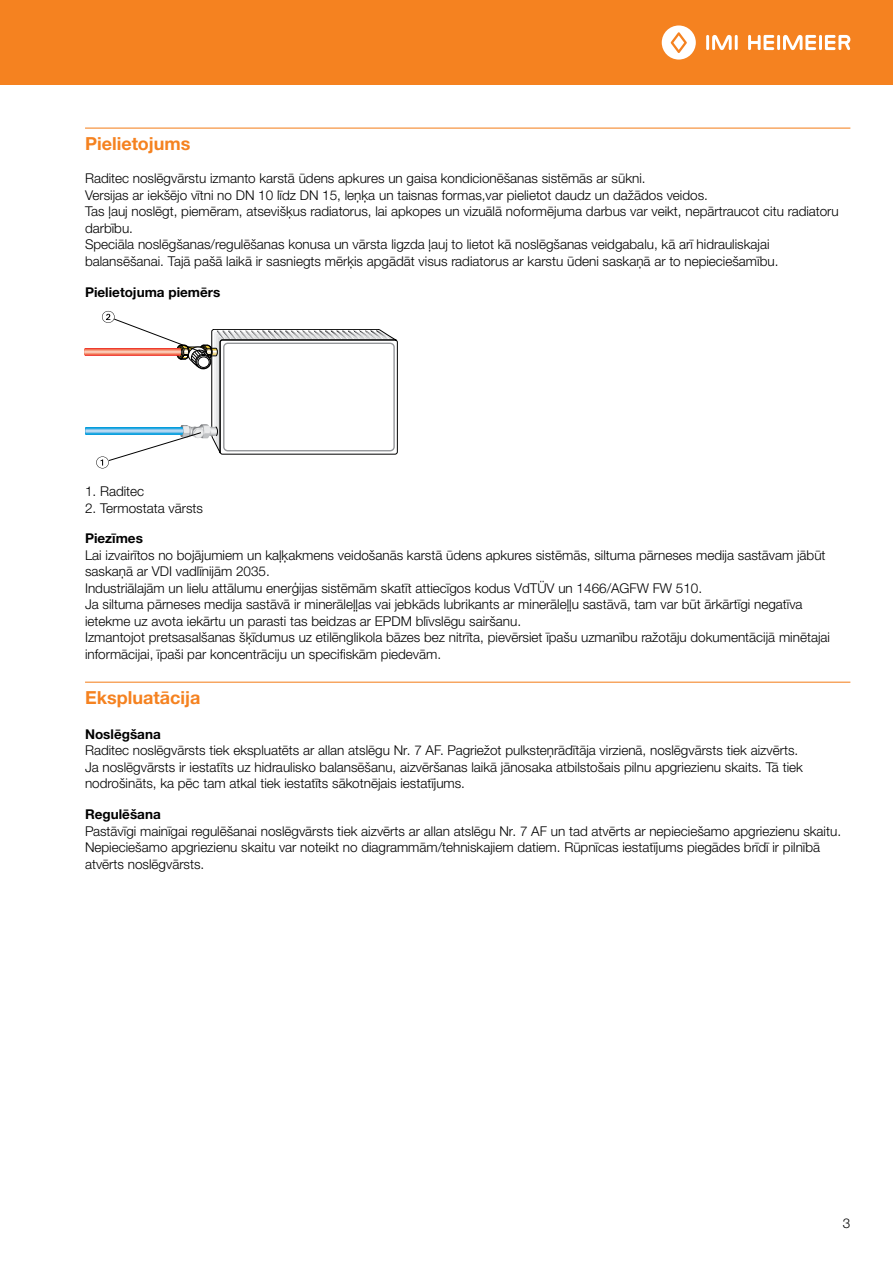
<style>
.page{position:relative;width:893px;height:1263px;background:#fff}
.page>*{position:absolute;margin:0;border:0;box-sizing:border-box;transform-origin:0 0}
.t1{font:700 18px "Helvetica Neue LTW1 G";color:#f58220}
.t2{font:300 13.5px/16.5px "Helvetica Neue LTW1 G";color:#000}
.t3{font:700 13.5px "Helvetica Neue LTW1 G";color:#000}
</style>
<div class="page">
<div style="left:0;top:0;width:893px;height:85px;background:#f58220"></div>
<hr style="left:706px;top:35px;width:3px;height:15px;background:#fff">
<hr style="left:735px;top:35px;width:3px;height:15px;background:#fff">
<svg style="left:712px;top:35px;width:20px;height:15px"></svg>
<svg style="left:662px;top:25px;width:34px;height:35px"></svg>
<hr style="left:777px;top:35px;width:3px;height:15px;background:#fff">
<svg style="left:748px;top:35px;width:26px;height:15px"></svg>
<hr style="left:819px;top:35px;width:3px;height:15px;background:#fff">
<svg style="left:783px;top:35px;width:33px;height:15px"></svg>
<svg style="left:825px;top:35px;width:25px;height:15px"></svg>
<hr style="left:85px;top:128px;width:765px;height:1px;background:#f58220">
<hr style="left:85px;top:682px;width:765px;height:1px;background:#f58220">
<svg style="left:85px;top:311px;width:312px;height:157px"></svg>
<h1 class="t1" style="left:85px;top:132px;width:107px">Pielietojums</h1>
<p class="t2" style="left:85px;top:170px;width:755px">Raditec noslēgvārstu izmanto karstā ūdens apkures un gaisa kondicionēšanas sistēmās ar sūkni.<br>Versijas ar iekšējo vītni no DN 10 līdz DN 15, leņķa un taisnas formas,var pielietot daudz un dažādos veidos.<br>Tas ļauj noslēgt, piemēram, atsevišķus radiatorus, lai apkopes un vizuālā noformējuma darbus var veikt, nepārtraucot citu radiatoru darbību.<br>Speciāla noslēgšanas/regulēšanas konusa un vārsta ligzda ļauj to lietot kā noslēgšanas veidgabalu, kā arī hidrauliskajai balansēšanai. Tajā pašā laikā ir sasniegts mērķis apgādāt visus radiatorus ar karstu ūdeni saskaņā ar to nepieciešamību.</p>
<p class="t3" style="left:85px;top:283px;width:137px">Pielietojuma piemērs</p>
<p class="t2" style="left:85px;top:483px;width:61px">1. Raditec</p>
<p class="t2" style="left:85px;top:500px;width:119px">2. Termostata vārsts</p>
<p class="t3" style="left:85px;top:530px;width:59px">Piezīmes</p>
<p class="t2" style="left:85px;top:547px;width:746px">Lai izvairītos no bojājumiem un kaļķakmens veidošanās karstā ūdens apkures sistēmās, siltuma pārneses medija sastāvam jābūt saskaņā ar VDI vadlīnijām 2035.<br>Industriālajām un lielu attālumu enerģijas sistēmām skatīt attiecīgos kodus VdTÜV un 1466/AGFW FW 510.<br>Ja siltuma pārneses medija sastāvā ir minerāleļļas vai jebkāds lubrikants ar minerāleļļu sastāvā, tam var būt ārkārtīgi negatīva ietekme uz avota iekārtu un parasti tas beidzas ar EPDM blīvslēgu sairšanu.<br>Izmantojot pretsasalšanas šķīdumus uz etilēnglikola bāzes bez nitrīta, pievērsiet īpašu uzmanību ražotāju dokumentācijā minētajai informācijai, īpaši par koncentrāciju un specifiskām piedevām.</p>
<h1 class="t1" style="left:85px;top:686px;width:117px">Ekspluatācija</h1>
<p class="t3" style="left:85px;top:726px;width:77px">Noslēgšana</p>
<p class="t2" style="left:85px;top:742px;width:719px">Raditec noslēgvārsts tiek ekspluatēts ar allan atslēgu Nr. 7 AF. Pagriežot pulksteņrādītāja virzienā, noslēgvārsts tiek aizvērts.<br>Ja noslēgvārsts ir iestatīts uz hidraulisko balansēšanu, aizvēršanas laikā jānosaka atbilstošais pilnu apgriezienu skaits. Tā tiek nodrošināts, ka pēc tam atkal tiek iestatīts sākotnējais iestatījums.</p>
<p class="t3" style="left:85px;top:806px;width:77px">Regulēšana</p>
<p class="t2" style="left:85px;top:823px;width:757px">Pastāvīgi mainīgai regulēšanai noslēgvārsts tiek aizvērts ar allan atslēgu Nr. 7 AF un tad atvērts ar nepieciešamo apgriezienu skaitu.<br>Nepieciešamo apgriezienu skaitu var noteikt no diagrammām/tehniskajiem datiem. Rūpnīcas iestatījums piegādes brīdī ir pilnībā atvērts noslēgvārsts.</p>
<p class="t2" style="left:843px;top:1215px;width:9px">3</p>
</div>
